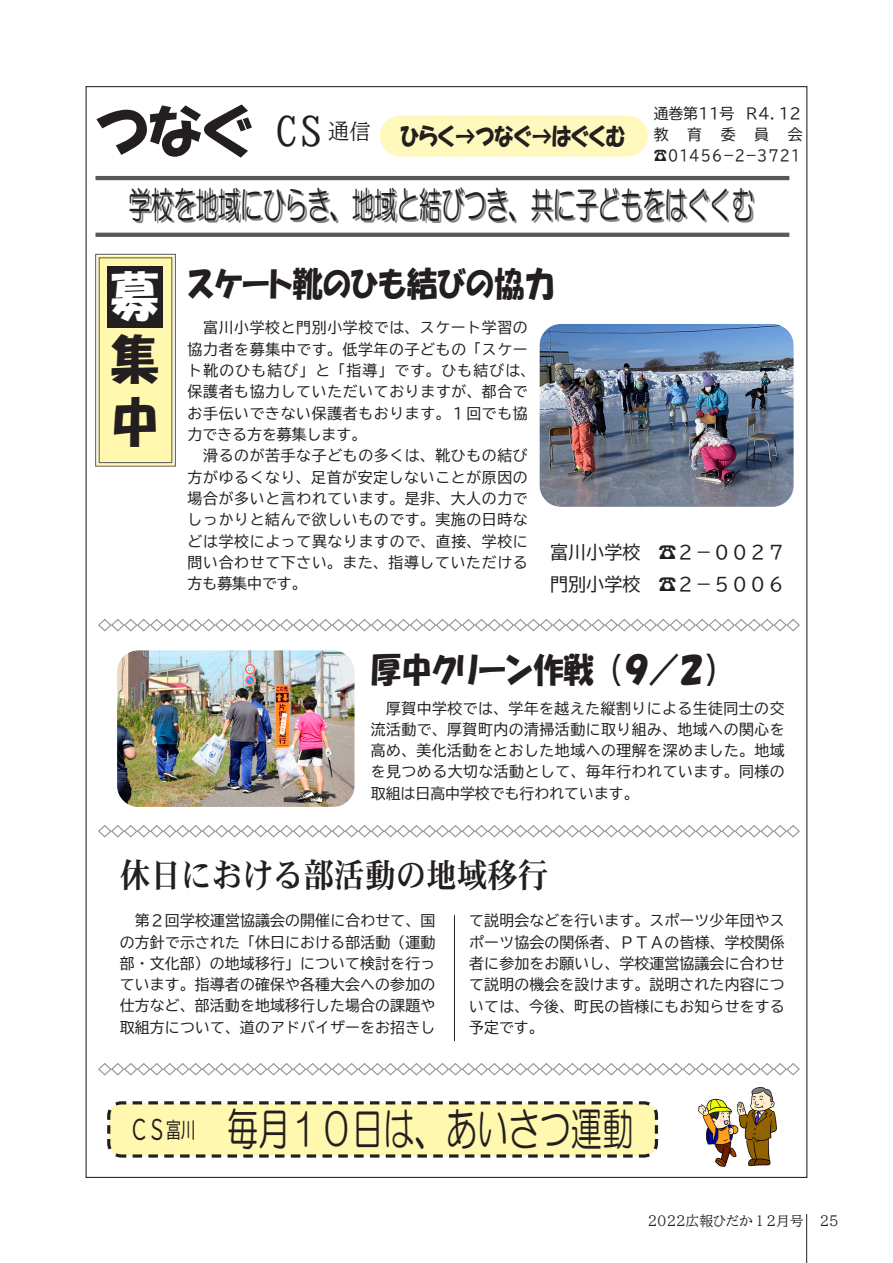
<style>
.page{position:relative;width:893px;height:1263px;background:#fff}
.page>*{position:absolute;margin:0;border:0;box-sizing:border-box;transform-origin:0 0}
.t1{font:52.5px/63px "HGP Soei Kakupoptai";color:#231f20;scale:.92 1}
.t2{font:52.5px "HGP Soei Kakupoptai";color:#fff;scale:.92 1}
.t3{font:44.7px "HG Maru Gothic MPRO";color:#231f20;scale:.7 1}
.t4{font:37.2px "HG Maru Gothic MPRO";color:#231f20;scale:.6 1}
.t5{font:34.05px "HGP Soei Kakupoptai";color:#231f20;scale:.9 1}
.t6{font:34.05px "DFHS Mincho Std W7";color:#231f20;scale:.9 1}
.t7{font:24.45px "HGP Soei Kakupoptai";color:#231f20;scale:.85 1}
.t8{font:18px/31.7px "BIZ UD Gothic";color:#231f20}
.t9{font:14.85px/21.3px "BIZ UD Gothic";letter-spacing:.045em;color:#231f20;text-align:justify}
.t10{font:14.85px/21.3px "BIZ UD Gothic";letter-spacing:-.17em;color:#231f20;text-align:right}
.t11{font:14.85px/21.3px "BIZ UD Gothic";letter-spacing:-.16em;color:#231f20}
.t12{font:13.8px "BIZ UDP Mincho Medium";color:#231f20}
.s1{font-size:58.5px}
.s2{font-family:"BIZ UD Mincho Medium";font-size:39.15px}
.s3{font-family:"BIZ UD Gothic";font-size:25.5px}
</style>
<div class="page">
<hr style="left:806px;top:1214px;width:1px;height:49px;background:#231f20">
<svg style="left:95px;top:254px;width:81px;height:213px;background:#f3edab"></svg>
<div style="left:99px;top:257px;width:73px;height:206px;border:1px solid #57585a"></div>
<img style="left:698px;top:1088px;width:78px;height:79px">
<div style="left:380px;top:116px;width:268px;height:41px;background:#fff9bd;border-radius:20px"></div>
<svg style="left:107px;top:1101px;width:552px;height:57px;background:#efe8a7"></svg>
<hr style="left:95px;top:176px;width:694px;height:4px;background:#57585a">
<svg style="left:95px;top:233px;width:694px;height:4px;background:#5b5c5e"></svg>
<svg style="left:98px;top:1063px;width:702px;height:13px"></svg>
<svg style="left:98px;top:825px;width:702px;height:13px"></svg>
<svg style="left:98px;top:619px;width:702px;height:13px"></svg>
<img style="left:540px;top:324px;width:254px;height:183px">
<img style="left:117px;top:650px;width:238px;height:157px">
<div style="left:107px;top:266px;width:55px;height:61px;background:#231f20"></div>
<hr style="left:454px;top:915px;width:1px;height:126px;background:#231f20">
<h3 class="t7" style="left:95px;top:124px;width:625px"><span class="s1">つなぐ</span> <span class="s2">CS</span> <sup>通信</sup> ひらく→つなぐ→はぐくむ</h3>
<p class="t11" style="left:654px;top:103px;width:150px">通巻第１１号 Ｒ４．１２教</p>
<p class="t9" style="left:687px;top:124px;width:50px">育 委</p>
<p class="t10" style="left:654px;top:124px;width:150px">員 会<br>☎０１４５６－２－３７２１</p>
<h3 class="t4" style="left:129px;top:186px;width:1043px">学校を地域にひらき、地域と結びつき、共に子どもをはぐくむ</h3>
<h1 class="t2" style="left:111px;top:270px;width:53px">募</h1>
<h1 class="t1" style="left:111px;top:327px;width:53px">集中</h1>
<h3 class="t5" style="left:188px;top:266px;width:410px">スケート靴のひも結びの協力</h3>
<p class="t9" style="left:188px;top:317px;width:349px;text-align:left">　富川小学校と門別小学校では、スケート学習の協力者を募集中です。低学年の子どもの「スケート靴のひも結び」と「指導」です。ひも結びは、保護者も協力していただいておりますが、都合でお手伝いできない保護者もおります。１回でも協力できる方を募集します。<br>　滑るのが苦手な子どもの多くは、靴ひもの結び方がゆるくなり、足首が安定しないことが原因の場合が多いと言われています。是非、大人の力でしっかりと結んで欲しいものです。実施の日時などは学校によって異なりますので、直接、学校に問い合わせて下さい。また、指導していただける方も募集中です。</p>
<p class="t8" style="left:550px;top:536px;width:236px">富川小学校　☎２－００２７門別小学校　☎２－５００６</p>
<h3 class="t5" style="left:371px;top:652px;width:388px">厚中クリーン作戦（９／２）</h3>
<p class="t9" style="left:371px;top:697px;width:415px">　厚賀中学校では、学年を越えた縦割りによる生徒同士の交流活動で、厚賀町内の清掃活動に取り組み、地域への関心を高め、美化活動をとおした地域への理解を深めました。地域を見つめる大切な活動として、毎年行われています。同様の取組は日高中学校でも行われています。</p>
<h3 class="t6" style="left:120px;top:857px;width:478px">休日における部活動の地域移行</h3>
<p class="t9" style="left:120px;top:910px;width:317px">　第２回学校運営協議会の開催に合わせて、国の方針で示された「休日における部活動（運動部・文化部）の地域移行」について検討を行っています。指導者の確保や各種大会への参加の仕方など、部活動を地域移行した場合の課題や取組方について、道のアドバイザーをお招きし</p>
<p class="t9" style="left:469px;top:910px;width:317px">て説明会などを行います。スポーツ少年団やスポーツ協会の関係者、ＰＴＡの皆様、学校関係者に参加をお願いし、学校運営協議会に合わせて説明の機会を設けます。説明された内容については、今後、町民の皆様にもお知らせをする予定です。</p>
<h2 class="t3" style="left:130px;top:1107px;width:720px"><span class="s3">ＣＳ</span><sup>富川</sup>　毎月１０日は、あいさつ運動</h2>
<p class="t12" style="left:648px;top:1214px;width:192px">２０２２広報ひだか 1 ２月号 25</p>
</div>
